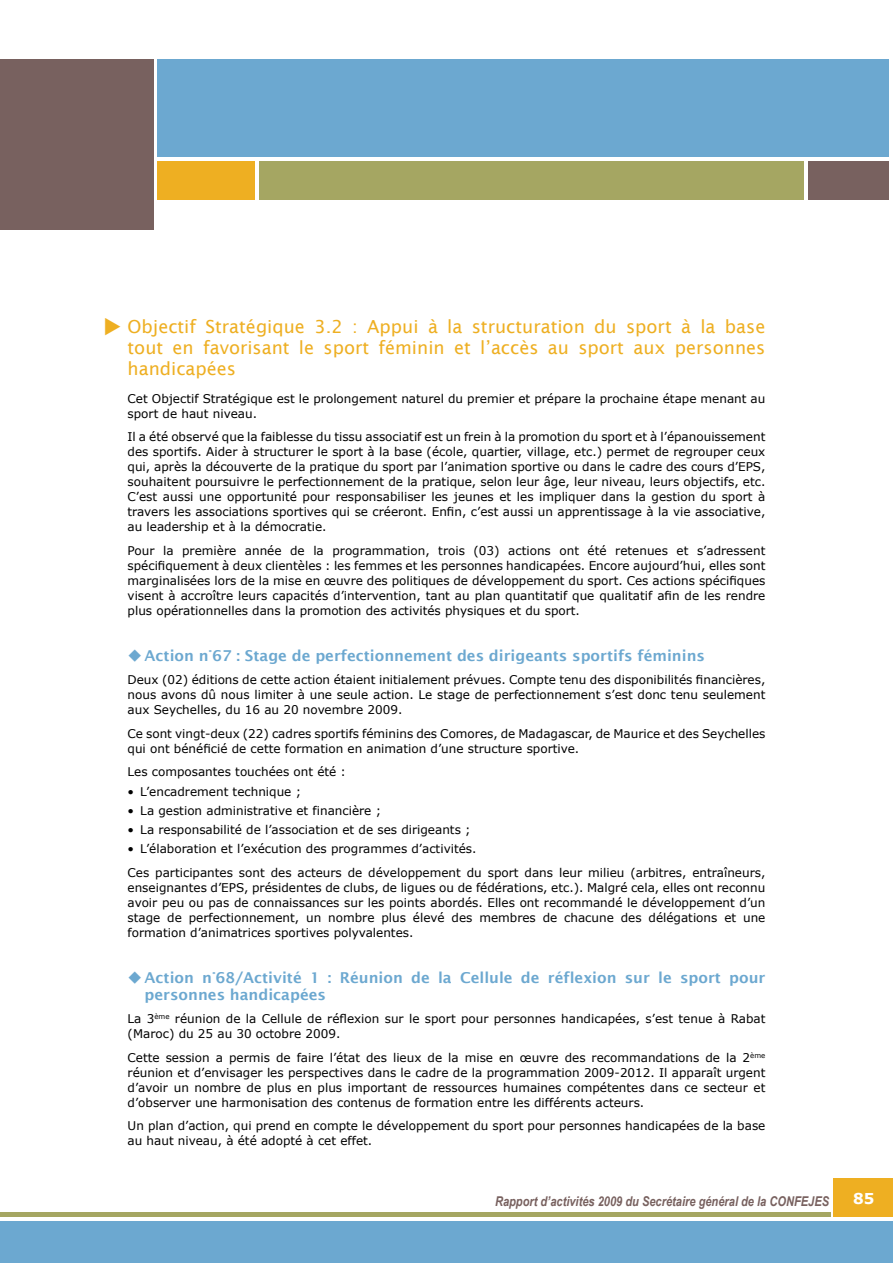
<style>
.page{position:relative;width:893px;height:1263px;background:#fff}
.page>*{position:absolute;margin:0;border:0;box-sizing:border-box;transform-origin:0 0}
.t1{font:18px/21px "Lucida Sans";color:#eeaf22;text-align:justify}
.t2{font:600 15px/16.5px "Lucida Sans";color:#6ca8d0}
.t3{font:700 15px "Verdana";color:#fff}
.t4{font:italic 700 13.5px "Arial Narrow";color:#78615f}
.t5{font:12px/15px "Verdana";color:#000}
</style>
<div class="page">
<div style="left:0;top:1221px;width:893px;height:42px;background:#6ca8d0"></div>
<div style="left:157px;top:162px;width:98px;height:38px;background:#eeaf22"></div>
<div style="left:833px;top:1178px;width:60px;height:39px;background:#eeaf22"></div>
<div style="left:808px;top:162px;width:81px;height:38px;background:#78615f"></div>
<div style="left:259px;top:162px;width:545px;height:38px;background:#a5a662"></div>
<div style="left:157px;top:60px;width:732px;height:97px;background:#6ca8d0"></div>
<div style="left:0;top:60px;width:153px;height:170px;background:#78615f"></div>
<hr style="left:0;top:1212px;width:831px;height:4px;background:#a5a662">
<h1 class="t1" style="left:128px;top:316px;width:639px">Objectif Stratégique 3.2 : Appui à la structuration du sport à la base tout en favorisant le sport féminin et l’accès au sport aux personnes handicapées</h1>
<p class="t5" style="left:128px;top:390px;width:639px">Cet Objectif Stratégique est le prolongement naturel du premier et prépare la prochaine étape menant au sport de haut niveau.</p>
<p class="t5" style="left:128px;top:429px;width:639px;text-align:justify">Il a été observé que la faiblesse du tissu associatif est un frein à la promotion du sport et à l’épanouissement des sportifs. Aider à structurer le sport à la base (école, quartier, village, etc.) permet de regrouper ceux qui, après la découverte de la pratique du sport par l’animation sportive ou dans le cadre des cours d’EPS, souhaitent poursuivre le perfectionnement de la pratique, selon leur âge, leur niveau, leurs objectifs, etc.<br>C’est aussi une opportunité pour responsabiliser les jeunes et les impliquer dans la gestion du sport à travers les associations sportives qui se créeront. Enfin, c’est aussi un apprentissage à la vie associative, au leadership et à la démocratie.</p>
<p class="t5" style="left:128px;top:542px;width:639px;text-align:justify">Pour la première année de la programmation, trois (03) actions ont été retenues et s’adressent spécifiquement à deux clientèles : les femmes et les personnes handicapées. Encore aujourd’hui, elles sont marginalisées lors de la mise en œuvre des politiques de développement du sport. Ces actions spécifiques visent à accroître leurs capacités d’intervention, tant au plan quantitatif que qualitatif afin de les rendre plus opérationnelles dans la promotion des activités physiques et du sport.</p>
<p class="t2" style="left:145px;top:647px;width:562px">Action n°67 : Stage de perfectionnement des dirigeants sportifs féminins</p>
<p class="t5" style="left:128px;top:672px;width:639px;text-align:justify">Deux (02) éditions de cette action étaient initialement prévues. Compte tenu des disponibilités financières, nous avons dû nous limiter à une seule action. Le stage de perfectionnement s’est donc tenu seulement aux Seychelles, du 16 au 20 novembre 2009.</p>
<p class="t5" style="left:128px;top:726px;width:639px">Ce sont vingt-deux (22) cadres sportifs féminins des Comores, de Madagascar, de Maurice et des Seychelles qui ont bénéficié de cette formation en animation d’une structure sportive.</p>
<p class="t5" style="left:128px;top:764px;width:220px">Les composantes touchées ont été :</p>
<p class="t5" style="left:128px;top:783px;width:175px">• L’encadrement technique ;</p>
<p class="t5" style="left:128px;top:803px;width:255px">• La gestion administrative et financière ;</p>
<p class="t5" style="left:128px;top:822px;width:345px">• La responsabilité de l’association et de ses dirigeants ;</p>
<p class="t5" style="left:128px;top:837px;width:639px;line-height:23.5px">• L’élaboration et l’exécution des programmes d’activités.<br>Ces participantes sont des acteurs de développement du sport dans leur milieu (arbitres, entraîneurs,</p>
<p class="t5" style="left:128px;top:880px;width:639px;text-align:justify">enseignantes d’EPS, présidentes de clubs, de ligues ou de fédérations, etc.). Malgré cela, elles ont reconnu avoir peu ou pas de connaissances sur les points abordés. Elles ont recommandé le développement d’un stage de perfectionnement, un nombre plus élevé des membres de chacune des délégations et une formation d’animatrices sportives polyvalentes.</p>
<p class="t2" style="left:145px;top:969px;width:622px">Action n°68/Activité 1 : Réunion de la Cellule de réflexion sur le sport pour personnes handicapées</p>
<p class="t5" style="left:128px;top:1011px;width:639px">La 3<sup>ème</sup> réunion de la Cellule de réflexion sur le sport pour personnes handicapées, s’est tenue à Rabat (Maroc) du 25 au 30 octobre 2009.</p>
<p class="t5" style="left:128px;top:1049px;width:639px;text-align:justify">Cette session a permis de faire l’état des lieux de la mise en œuvre des recommandations de la 2<sup>ème </sup>réunion et d’envisager les perspectives dans le cadre de la programmation 2009-2012. Il apparaît urgent d’avoir un nombre de plus en plus important de ressources humaines compétentes dans ce secteur et d’observer une harmonisation des contenus de formation entre les différents acteurs.</p>
<p class="t5" style="left:128px;top:1118px;width:639px">Un plan d’action, qui prend en compte le développement du sport pour personnes handicapées de la base au haut niveau, à été adopté à cet effet.</p>
<p class="t4" style="left:495px;top:1194px;width:336px">Rapport d’activités 2009 du Secrétaire général de la CONFEJES</p>
<p class="t3" style="left:853px;top:1189px;width:23px">85</p>
<p class="t3" style="left:838px;top:1196px;width:23px">85</p>
</div>
